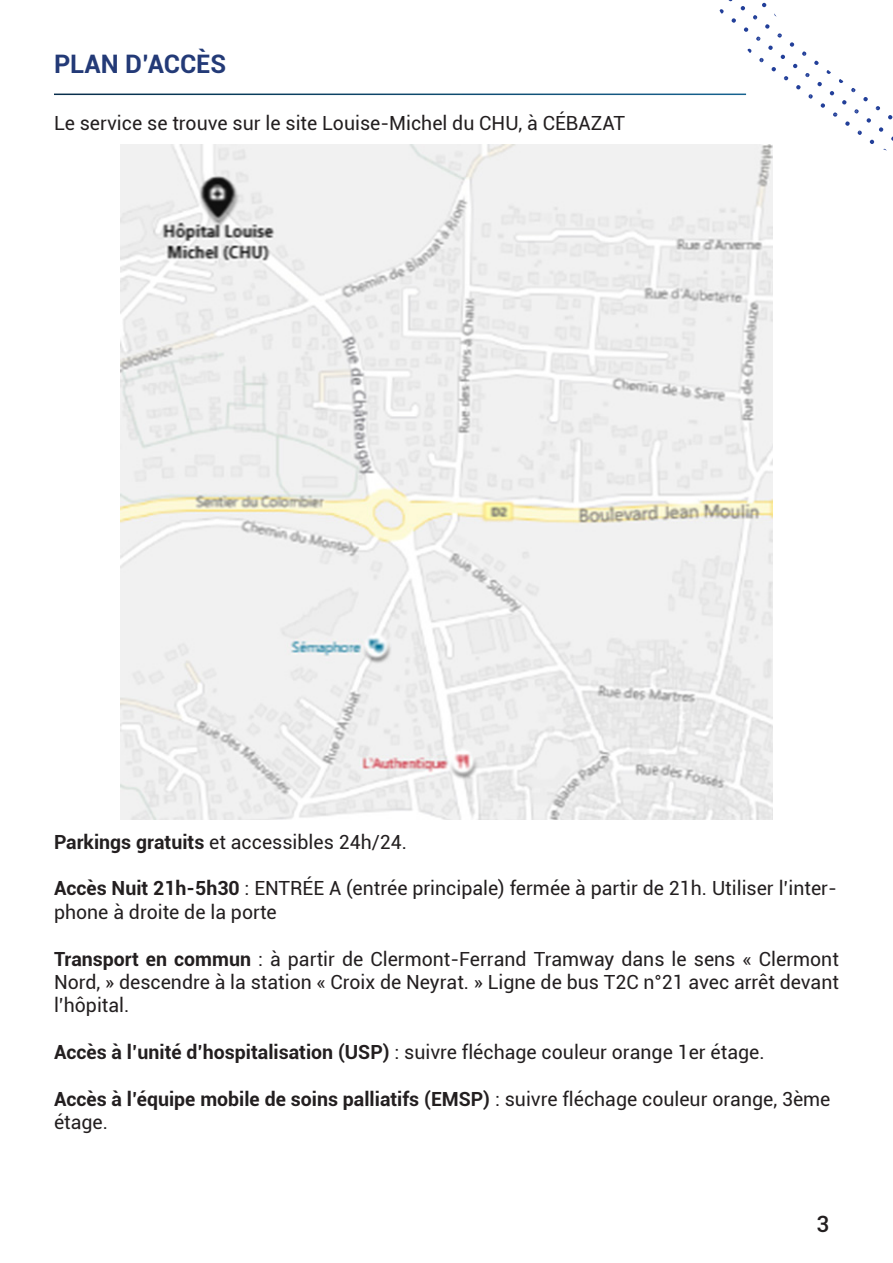
<style>
.page{position:relative;width:893px;height:1263px;background:#fff}
.page>*{position:absolute;margin:0;border:0;box-sizing:border-box;transform-origin:0 0}
.t1{font:700 25.5px "Roboto";color:#233a77}
.t2{font:500 22.5px "Roboto";color:#231f20}
.t3{font:19.5px/23.4px "Roboto";color:#231f20}
.t4{font:700 19.5px/23.4px "Roboto";color:#231f20}
.s1{font-weight:700}
.s2{font-weight:400}
</style>
<div class="page">
<svg style="left:845px;top:121px;width:5px;height:5px"></svg>
<svg style="left:879px;top:127px;width:4px;height:5px"></svg>
<svg style="left:870px;top:140px;width:4px;height:4px"></svg>
<svg style="left:866px;top:118px;width:5px;height:5px"></svg>
<svg style="left:888px;top:115px;width:4px;height:5px"></svg>
<svg style="left:857px;top:130px;width:5px;height:5px"></svg>
<svg style="left:796px;top:85px;width:5px;height:5px"></svg>
<svg style="left:833px;top:112px;width:4px;height:5px"></svg>
<svg style="left:830px;top:91px;width:4px;height:5px"></svg>
<svg style="left:820px;top:103px;width:5px;height:5px"></svg>
<svg style="left:842px;top:100px;width:5px;height:5px"></svg>
<svg style="left:817px;top:82px;width:5px;height:4px"></svg>
<svg style="left:839px;top:79px;width:4px;height:4px"></svg>
<svg style="left:808px;top:94px;width:5px;height:5px"></svg>
<svg style="left:876px;top:106px;width:4px;height:5px"></svg>
<svg style="left:863px;top:97px;width:5px;height:4px"></svg>
<svg style="left:854px;top:109px;width:5px;height:5px"></svg>
<svg style="left:851px;top:88px;width:5px;height:4px"></svg>
<svg style="left:747px;top:49px;width:5px;height:4px"></svg>
<svg style="left:784px;top:76px;width:4px;height:4px"></svg>
<svg style="left:780px;top:55px;width:5px;height:4px"></svg>
<svg style="left:771px;top:67px;width:5px;height:5px"></svg>
<svg style="left:793px;top:64px;width:4px;height:4px"></svg>
<svg style="left:768px;top:45px;width:5px;height:5px"></svg>
<svg style="left:790px;top:42px;width:4px;height:5px"></svg>
<svg style="left:759px;top:58px;width:5px;height:4px"></svg>
<svg style="left:826px;top:70px;width:5px;height:4px"></svg>
<svg style="left:814px;top:60px;width:5px;height:5px"></svg>
<svg style="left:805px;top:73px;width:5px;height:4px"></svg>
<svg style="left:802px;top:51px;width:5px;height:5px"></svg>
<svg style="left:731px;top:18px;width:5px;height:5px"></svg>
<svg style="left:744px;top:27px;width:4px;height:5px"></svg>
<svg style="left:719px;top:9px;width:5px;height:5px"></svg>
<svg style="left:741px;top:6px;width:4px;height:5px"></svg>
<svg style="left:777px;top:33px;width:5px;height:5px"></svg>
<svg style="left:765px;top:24px;width:5px;height:5px"></svg>
<svg style="left:762px;top:3px;width:4px;height:4px"></svg>
<svg style="left:756px;top:36px;width:5px;height:5px"></svg>
<svg style="left:753px;top:15px;width:4px;height:5px"></svg>
<img style="left:120px;top:145px;width:653px;height:674px">
<p class="t1" style="left:54px;top:46px;width:174px">PLAN D’ACCÈS</p>
<p class="t3" style="left:54px;top:111px;width:573px">Le service se trouve sur le site Louise-Michel du CHU, à CÉBAZAT</p>
<p class="t3" style="left:54px;top:829px;width:355px"><span class="s1">Parkings gratuits</span> et accessibles 24h/24.</p>
<p class="t3" style="left:54px;top:876px;width:784px"><span class="s1">Accès Nuit 21h-5h30</span> : ENTRÉE A (entrée principale) fermée à partir de 21h. Utiliser l’inter&shy;phone à droite de la porte</p>
<p class="t3" style="left:54px;top:946px;width:786px;text-align:justify"><span class="s1">Transport en commun</span> : à partir de Clermont-Ferrand Tramway dans le sens « Clermont Nord, » descendre à la station « Croix de Neyrat. » Ligne de bus T2C n°21 avec arrêt devant l’hôpital.</p>
<p class="t3" style="left:54px;top:1040px;width:712px"><span class="s1">Accès à l’unité d’hospitalisation (USP)</span> : suivre fléchage couleur orange 1er étage.</p>
<p class="t4" style="left:54px;top:1086px;width:778px">Accès à l’équipe mobile de soins palliatifs (EMSP) <span class="s2">: suivre fléchage couleur orange, 3ème étage.</span></p>
<p class="t2" style="left:816px;top:1208px;width:14px">3</p>
</div>
